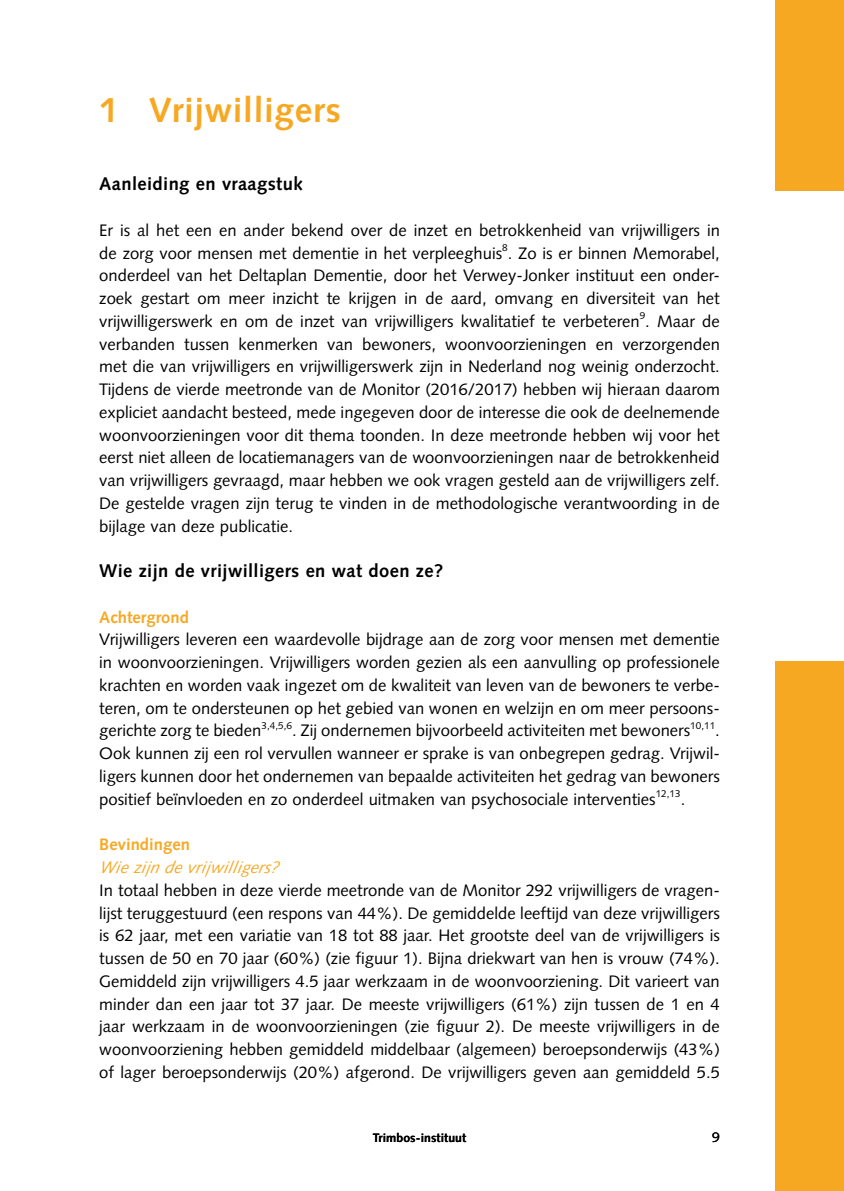
<style>
.page{position:relative;width:844px;height:1191px;background:#fff}
.page>*{position:absolute;margin:0;border:0;box-sizing:border-box;transform-origin:0 0}
.t1{font:700 35px "Syntax LT Std";letter-spacing:.02em;color:#f7a823}
.t2{font:700 18.38px "Syntax LT Std";letter-spacing:.02em;color:#000}
.t3{font:16.62px/22.8px "Syntax LT Std";color:#000;text-align:justify}
.t4{font:italic 16.62px "Syntax LT Std";color:#f7a823}
.t5{font:700 16.62px "Syntax LT Std";color:#f7a823}
.t6{font:14px "Syntax LT Std";color:#000}
.t7{font:700 12.25px "Syntax LT Std";letter-spacing:.005em;color:#000}
</style>
<div class="page">
<div style="left:775px;top:661px;width:68px;height:530px;background:#f7a823"></div>
<div style="left:775px;top:0;width:68px;height:190px;background:#f7a823"></div>
<h1 class="t1" style="left:99px;top:90px;width:243px">1 Vrijwilligers</h1>
<p class="t2" style="left:99px;top:173px;width:205px">Aanleiding en vraagstuk</p>
<p class="t3" style="left:99px;top:219px;width:622px">Er is al het een en ander bekend over de inzet en betrokkenheid van vrijwilligers in de zorg voor mensen met dementie in het verpleeghuis<sup>8</sup>. Zo is er binnen Memorabel, onderdeel van het Deltaplan Dementie, door het Verwey-Jonker instituut een onder&shy;zoek gestart om meer inzicht te krijgen in de aard, omvang en diversiteit van het vrijwilligerswerk en om de inzet van vrijwilligers kwalitatief te verbeteren<sup>9</sup>. Maar de verbanden tussen kenmerken van bewoners, woonvoorzieningen en verzorgenden met die van vrijwilligers en vrijwilligerswerk zijn in Nederland nog weinig onderzocht.<br>Tijdens de vierde meetronde van de Monitor (2016/2017) hebben wij hieraan daarom expliciet aandacht besteed, mede ingegeven door de interesse die ook de deelnemende woonvoorzieningen voor dit thema toonden. In deze meetronde hebben wij voor het eerst niet alleen de locatiemanagers van de woonvoorzieningen naar de betrokkenheid van vrijwilligers gevraagd, maar hebben we ook vragen gesteld aan de vrijwilligers zelf.<br>De gestelde vragen zijn terug te vinden in de methodologische verantwoording in de bijlage van deze publicatie.</p>
<p class="t2" style="left:99px;top:560px;width:345px">Wie zijn de vrijwilligers en wat doen ze?</p>
<p class="t5" style="left:99px;top:607px;width:91px">Achtergrond</p>
<p class="t3" style="left:99px;top:628px;width:622px">Vrijwilligers leveren een waardevolle bijdrage aan de zorg voor mensen met dementie in woonvoorzieningen. Vrijwilligers worden gezien als een aanvulling op professionele krachten en worden vaak ingezet om de kwaliteit van leven van de bewoners te verbe&shy;teren, om te ondersteunen op het gebied van wonen en welzijn en om meer persoons&shy;gerichte zorg te bieden<sup>3,4,5,6</sup>. Zij ondernemen bijvoorbeeld activiteiten met bewoners<sup>10,11</sup>.<br>Ook kunnen zij een rol vervullen wanneer er sprake is van onbegrepen gedrag. Vrijwil&shy;ligers kunnen door het ondernemen van bepaalde activiteiten het gedrag van bewoners positief beïnvloeden en zo onderdeel uitmaken van psychosociale interventies<sup>12,13</sup>.</p>
<p class="t5" style="left:99px;top:835px;width:92px">Bevindingen</p>
<p class="t4" style="left:99px;top:857px;width:185px">Wie zijn de vrijwilligers?</p>
<p class="t3" style="left:99px;top:878px;width:622px">In totaal hebben in deze vierde meetronde van de Monitor 292 vrijwilligers de vragen&shy;lijst teruggestuurd (een respons van 44%). De gemiddelde leeftijd van deze vrijwilligers is 62 jaar, met een variatie van 18 tot 88 jaar. Het grootste deel van de vrijwilligers is tussen de 50 en 70 jaar (60%) (zie figuur 1). Bijna driekwart van hen is vrouw (74%).<br>Gemiddeld zijn vrijwilligers 4.5 jaar werkzaam in de woonvoorziening. Dit varieert van minder dan een jaar tot 37 jaar. De meeste vrijwilligers (61%) zijn tussen de 1 en 4 jaar werkzaam in de woonvoorzieningen (zie figuur 2). De meeste vrijwilligers in de woonvoorziening hebben gemiddeld middelbaar (algemeen) beroepsonderwijs (43%) of lager beroepsonderwijs (20%) afgerond. De vrijwilligers geven aan gemiddeld 5.5</p>
<p class="t7" style="left:372px;top:1131px;width:95px">Trimbos-instituut</p>
<p class="t6" style="left:712px;top:1129px;width:9px">9</p>
</div>
